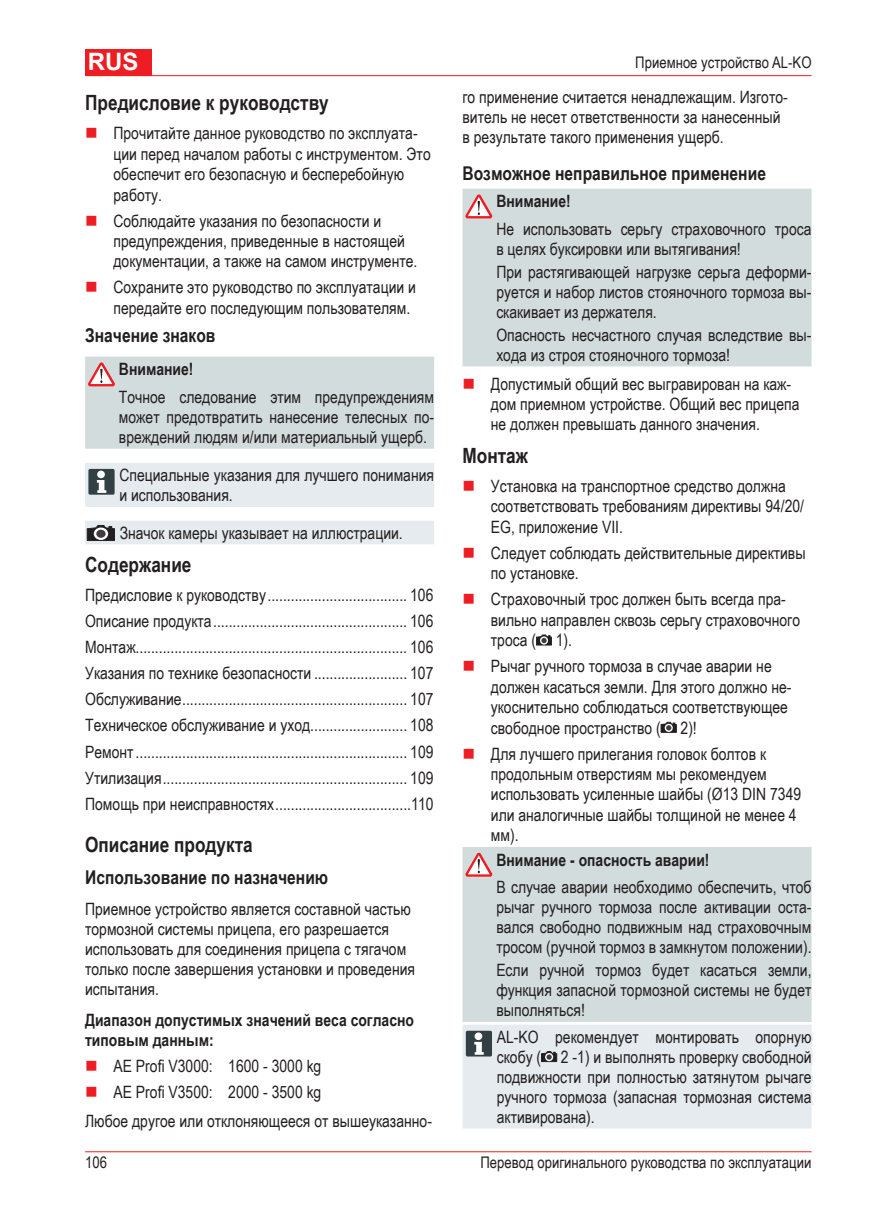
<style>
.page{position:relative;width:874px;height:1225px;background:#fff}
.page>*{position:absolute;margin:0;border:0;box-sizing:border-box;transform-origin:0 0}
.t1{font:700 24px "Arial";color:#fff}
.t2{font:700 21px "Arial Narrow";color:#231f20}
.t3{font:700 19px "Arial Narrow";color:#231f20}
.t4{font:17px/20px "Arial Narrow";color:#231f20}
.t5{font:700 17px/20px "Arial Narrow";color:#231f20}
.t6{font:16px "Arial Narrow";color:#231f20}
</style>
<div class="page">
<div style="left:85px;top:49px;width:67px;height:27px;background:#ee1d23"></div>
<hr style="left:85px;top:1151px;width:726px;height:1px;background:#ee1d23">
<hr style="left:85px;top:75px;width:726px;height:1px;background:#ee1d23">
<div style="left:85px;top:356px;width:349px;height:93px;background:#d3dcdd"></div>
<div style="left:85px;top:463px;width:349px;height:44px;background:#e6ebef"></div>
<div style="left:97px;top:470px;width:8px;height:8px;background:#fff;border-radius:50%"></div>
<div style="left:85px;top:521px;width:349px;height:23px;background:#e6ebef"></div>
<svg style="left:536px;top:634px;width:15px;height:11px"></svg>
<svg style="left:660px;top:722px;width:16px;height:11px"></svg>
<div style="left:462px;top:847px;width:349px;height:158px;background:#d3dcdd"></div>
<svg style="left:465px;top:852px;width:27px;height:24px"></svg>
<svg style="left:462px;top:1005px;width:352px;height:124px;background:#e1e6ea"></svg>
<div style="left:462px;top:189px;width:349px;height:177px;background:#d3dcdd"></div>
<svg style="left:465px;top:194px;width:27px;height:24px"></svg>
<h1 class="t1" style="left:88px;top:46px;width:52px">RUS</h1>
<p class="t2" style="left:85px;top:87px;width:245px">Предисловие к руководству</p>
<p class="t4" style="left:113px;top:122px;width:318px">Прочитайте данное руководство по эксплуата&shy;ции перед началом работы с инструментом. Это обеспечит его безопасную и бесперебойную работу.</p>
<p class="t4" style="left:113px;top:210px;width:305px">Соблюдайте указания по безопасности и предупреждения, приведенные в настоящей документации, а также на самом инструменте.</p>
<p class="t4" style="left:113px;top:277px;width:304px">Сохраните это руководство по эксплуатации и передайте его последующим пользователям.</p>
<p class="t3" style="left:85px;top:321px;width:132px">Значение знаков</p>
<p class="t5" style="left:119px;top:358px;width:76px">Внимание!</p>
<p class="t4" style="left:119px;top:386px;width:316px;text-align:justify">Точное следование этим предупреждениям может предотвратить нанесение телесных по&shy;вреждений людям и/или материальный ущерб.</p>
<p class="t4" style="left:119px;top:464px;width:316px">Специальные указания для лучшего понимания и использования.</p>
<p class="t4" style="left:120px;top:522px;width:284px">Значок камеры указывает на иллюстрации.</p>
<p class="t2" style="left:85px;top:549px;width:108px">Содержание</p>
<p class="t4" style="left:85px;top:581px;width:350px;line-height:26px;text-align:justify">Предисловие к руководству.................................... 106<br>Описание продукта.................................................. 106<br>Монтаж...................................................................... 106<br>Указания по технике безопасности ........................ 107<br>Обслуживание.......................................................... 107<br>Техническое обслуживание и уход......................... 108<br>Ремонт...................................................................... 109<br>Утилизация............................................................... 109<br>Помощь при неисправностях...................................110</p>
<p class="t2" style="left:85px;top:829px;width:169px">Описание продукта</p>
<p class="t3" style="left:85px;top:862px;width:244px">Использование по назначению</p>
<p class="t4" style="left:85px;top:898px;width:331px">Приемное устройство является составной частью тормозной системы прицепа, его разрешается использовать для соединения прицепа с тягачом только после завершения установки и проведения испытания.</p>
<p class="t5" style="left:85px;top:1009px;width:330px">Диапазон допустимых значений веса согласно типовым данным:</p>
<p class="t4" style="left:113px;top:1052px;width:209px;line-height:26px">AE Profi V3000: 1600 - 3000 kg<br>AE Profi V3500: 2000 - 3500 kg</p>
<p class="t4" style="left:85px;top:1110px;width:348px">Любое другое или отклоняющееся от вышеуказанно-</p>
<p class="t6" style="left:635px;top:51px;width:178px">Приемное устройство AL-KO</p>
<p class="t4" style="left:462px;top:86px;width:327px">го применение считается ненадлежащим. Изгото&shy;витель не несет ответственности за нанесенный в результате такого применения ущерб.</p>
<p class="t3" style="left:462px;top:159px;width:305px">Возможное неправильное применение</p>
<p class="t5" style="left:496px;top:191px;width:76px">Внимание!</p>
<p class="t4" style="left:496px;top:218px;width:316px">Не использовать серьгу страховочного троса в целях буксировки или вытягивания!</p>
<p class="t4" style="left:496px;top:261px;width:316px;text-align:justify">При растягивающей нагрузке серьга деформи&shy;руется и набор листов стояночного тормоза вы&shy;скакивает из держателя.</p>
<p class="t4" style="left:496px;top:324px;width:316px">Опасность несчастного случая вследствие вы&shy;хода из строя стояночного тормоза!</p>
<p class="t4" style="left:490px;top:373px;width:310px">Допустимый общий вес выгравирован на каж&shy;дом приемном устройстве. Общий вес прицепа не должен превышать данного значения.</p>
<p class="t2" style="left:462px;top:440px;width:67px">Монтаж</p>
<p class="t4" style="left:490px;top:475px;width:314px">Установка на транспортное средство должна соответствовать требованиям директивы 94/20/<br>EG, приложение VII.</p>
<p class="t4" style="left:490px;top:542px;width:316px">Следует соблюдать действительные директивы по установке.</p>
<p class="t4" style="left:490px;top:588px;width:310px">Страховочный трос должен быть всегда пра&shy;вильно направлен сквозь серьгу страховочного троса ( 1).</p>
<p class="t4" style="left:490px;top:655px;width:302px">Рычаг ручного тормоза в случае аварии не должен касаться земли. Для этого должно не&shy;укоснительно соблюдаться соответствующее свободное пространство ( 2)!</p>
<p class="t4" style="left:490px;top:743px;width:311px">Для лучшего прилегания головок болтов к продольным отверстиям мы рекомендуем использовать усиленные шайбы (Ø13 DIN 7349 или аналогичные шайбы толщиной не менее 4 мм).</p>
<p class="t5" style="left:496px;top:849px;width:215px">Внимание - опасность аварии!</p>
<p class="t4" style="left:496px;top:876px;width:316px;text-align:justify">В случае аварии необходимо обеспечить, чтоб рычаг ручного тормоза после активации оста&shy;вался свободно подвижным над страховочным тросом (ручной тормоз в замкнутом положении).</p>
<p class="t4" style="left:496px;top:959px;width:316px;text-align:justify">Если ручной тормоз будет касаться земли, функция запасной тормозной системы не будет выполняться!</p>
<p class="t4" style="left:496px;top:1026px;width:316px;text-align:justify">AL-KO рекомендует монтировать опорную скобу ( 2 -1) и выполнять проверку свободной подвижности при полностью затянутом рычаге ручного тормоза (запасная тормозная система активирована).</p>
<p class="t6" style="left:85px;top:1150px;width:23px">106</p>
<p class="t6" style="left:480px;top:1150px;width:332px">Перевод оригинального руководства по эксплуатации</p>
</div>
